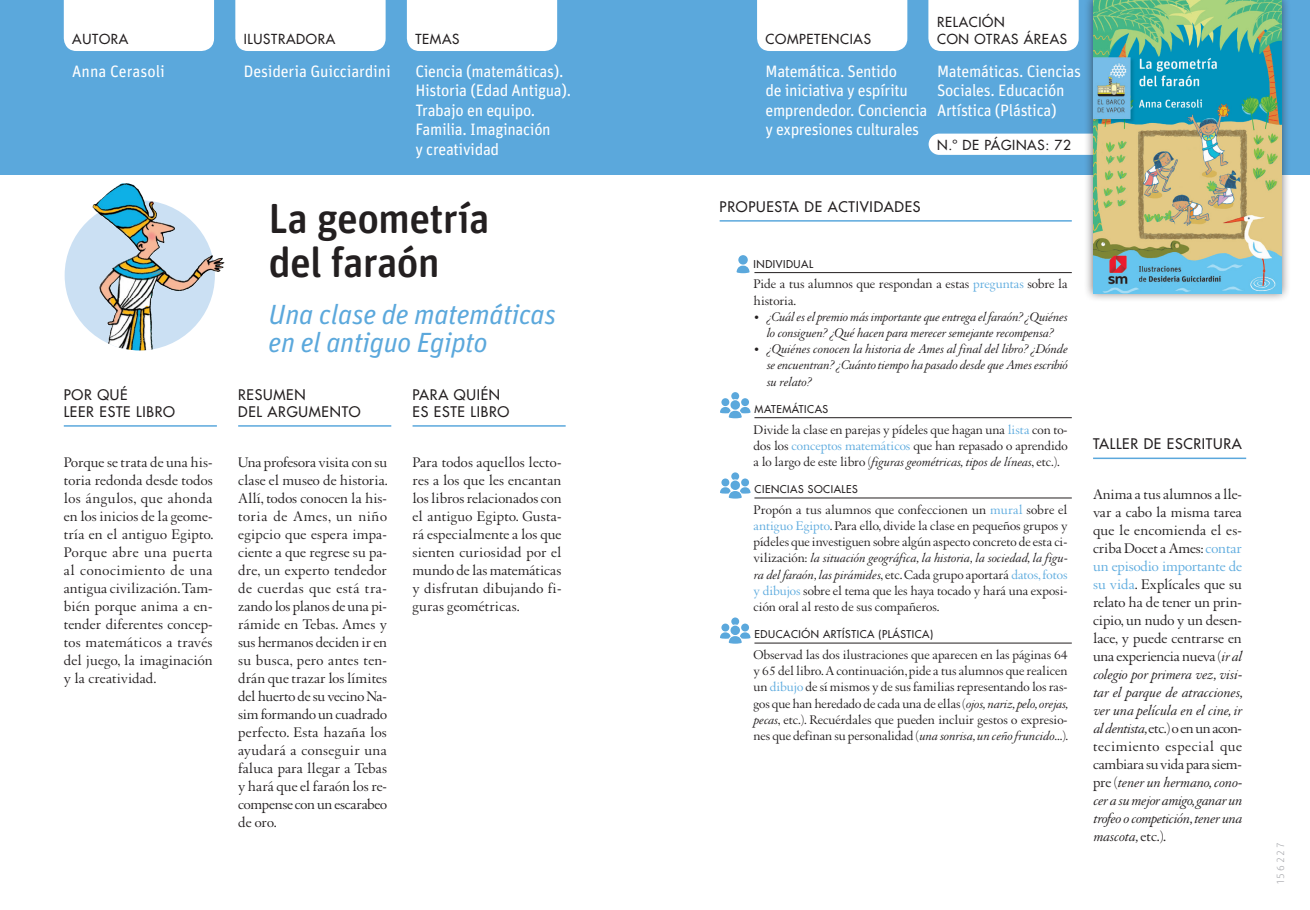
<style>
.page{position:relative;width:1310px;height:910px;background:#fff}
.page>*{position:absolute;margin:0;border:0;box-sizing:border-box;transform-origin:0 0}
.Título_libro{font:500 42px/43.5px "Unit Rounded Pro";letter-spacing:-.02em;color:#231f20}
.Frase_gancho_-_azul{font:italic 27.75px/27.5px "Unit Pro";letter-spacing:-.01em;color:#5ba8dc}
.Info_-_Pestaña{font:16.5px/19.5px "Unit Pro";letter-spacing:-.02em;color:#fff}
.Info_-_Pestaña-2{font:16.5px "Unit Pro";color:#fff}
._01_cuerpo_de_texto{font:15px/18px "Augereau";letter-spacing:.005em;color:#231f20;text-align:justify}
.Títulos_secciones{font:500 14.25px/17.1px "Futura Std";letter-spacing:.05em;color:#231f20}
._01_cuerpo_de_texto-2{font:13.5px/16.2px "Augereau";color:#231f20;text-align:justify}
._01_cuerpo_de_texto-3{font:italic 13.5px/16.2px "Augereau";letter-spacing:-.01em;color:#231f20;text-align:center}
.Títulos_-_Pestaña{font:500 13.5px "Futura Std";letter-spacing:.05em;color:#231f20}
._00_nombres_pestañas{font:500 13.5px/16.2px "Futura Std";letter-spacing:.05em;color:#231f20}
.Subtítulos_-_Activid{font:500 10.5px "Futura Std";letter-spacing:.05em;color:#231f20}
.SAP{font:300 10.5px "Unit Rounded Pro";letter-spacing:.19em;color:#a8a9ad}
.s1{color:#5facdf}
.s2{font-style:italic}
</style>
<div class="page">
<div style="left:0;top:0;width:1310px;height:174px;background:#5ba8dc"></div>
<div style="left:64px;top:0;width:150px;height:51px;background:#fff"></div>
<div style="left:235px;top:0;width:151px;height:51px;background:#fff"></div>
<div style="left:407px;top:0;width:150px;height:51px;background:#fff"></div>
<div style="left:757px;top:0;width:150px;height:51px;background:#fff"></div>
<div style="left:928px;top:0;width:150px;height:51px;background:#fff"></div>
<hr style="left:64px;top:425px;width:153px;height:2px;background:#5ba8dc">
<hr style="left:412px;top:425px;width:154px;height:2px;background:#5ba8dc">
<hr style="left:238px;top:425px;width:153px;height:2px;background:#5ba8dc">
<hr style="left:1093px;top:458px;width:153px;height:1px;background:#5ba8dc">
<hr style="left:719px;top:220px;width:352px;height:2px;background:#5ba8dc">
<hr style="left:754px;top:272px;width:317px;height:1px;background:#231f20">
<hr style="left:754px;top:417px;width:317px;height:1px;background:#231f20">
<hr style="left:754px;top:498px;width:317px;height:1px;background:#231f20">
<hr style="left:754px;top:643px;width:317px;height:1px;background:#231f20">
<svg style="left:736px;top:255px;width:13px;height:18px"></svg>
<svg style="left:720px;top:392px;width:30px;height:26px"></svg>
<svg style="left:720px;top:472px;width:30px;height:27px"></svg>
<svg style="left:720px;top:617px;width:30px;height:27px"></svg>
<div style="left:928px;top:134px;width:156px;height:21px;background:#fff"></div>
<img style="left:65px;top:200px;width:150px;height:150px;border-radius:75px">
<div style="left:1084px;top:0;width:207px;height:303px;background:#231f20;opacity:.6"></div>
<img style="left:1093px;top:0;width:189px;height:293px">
<img style="left:47px;top:174px;width:191px;height:123px">
<p class="Títulos_-_Pestaña" style="left:72px;top:30px;width:58px">AUTORA</p>
<p class="Títulos_-_Pestaña" style="left:244px;top:30px;width:93px">ILUSTRADORA</p>
<p class="Títulos_-_Pestaña" style="left:415px;top:30px;width:46px">TEMAS</p>
<p class="Títulos_-_Pestaña" style="left:765px;top:30px;width:107px">COMPETENCIAS</p>
<p class="Info_-_Pestaña-2" style="left:72px;top:60px;width:94px">Anna Cerasoli</p>
<p class="Info_-_Pestaña" style="left:244px;top:61px;width:148px">Desideria Guicciardini</p>
<p class="Info_-_Pestaña" style="left:415px;top:61px;width:157px">Ciencia (matemáticas).<br>Historia (Edad Antigua).<br>Trabajo en equipo.<br>Familia. Imaginación<br>y creatividad</p>
<p class="Info_-_Pestaña" style="left:765px;top:61px;width:163px">Matemática. Sentido<br>de iniciativa y espíritu emprendedor. Conciencia y expresiones culturales</p>
<p class="_00_nombres_pestañas" style="left:937px;top:14px;width:131px">RELACIÓN<br>CON OTRAS ÁREAS</p>
<p class="Info_-_Pestaña" style="left:937px;top:61px;width:145px">Matemáticas. Ciencias<br>Sociales. Educación<br>Artística (Plástica)</p>
<p class="Títulos_-_Pestaña" style="left:937px;top:137px;width:135px">N.º DE PÁGINAS: 72</p>
<p class="Título_libro" style="left:269px;top:195px;width:223px">La geometría del faraón</p>
<p class="Frase_gancho_-_azul" style="left:269px;top:299px;width:289px">Una clase de matemáticas en el antiguo Egipto</p>
<p class="Títulos_secciones" style="left:64px;top:386px;width:113px">POR QUÉ<br>LEER ESTE LIBRO</p>
<p class="Títulos_secciones" style="left:412px;top:386px;width:98px">PARA QUIÉN<br>ES ESTE LIBRO</p>
<p class="Títulos_secciones" style="left:238px;top:386px;width:124px">RESUMEN<br>DEL ARGUMENTO</p>
<p class="_01_cuerpo_de_texto" style="left:64px;top:453px;width:151px">Porque se trata de una his&shy;toria redonda desde todos los ángulos, que ahonda en los inicios de la geome&shy;tría en el antiguo Egipto.<br>Porque abre una puerta al conocimiento de una antigua civilización. Tam&shy;bién porque anima a en&shy;tender diferentes concep&shy;tos matemáticos a través del juego, la imaginación y la creatividad.</p>
<p class="_01_cuerpo_de_texto" style="left:412px;top:453px;width:150px">Para todos aquellos lecto&shy;res a los que les encantan los libros relacionados con el antiguo Egipto. Gusta&shy;rá especialmente a los que sienten curiosidad por el mundo de las matemáticas y disfrutan dibujando fi&shy;guras geométricas.</p>
<p class="_01_cuerpo_de_texto" style="left:238px;top:453px;width:151px">Una profesora visita con su clase el museo de historia.<br>Allí, todos conocen la his&shy;toria de Ames, un niño egipcio que espera impa&shy;ciente a que regrese su pa&shy;dre, un experto tendedor de cuerdas que está tra&shy;zando los planos de una pi&shy;rámide en Tebas. Ames y sus hermanos deciden ir en su busca, pero antes ten&shy;drán que trazar los límites del huerto de su vecino Na&shy;sim formando un cuadrado perfecto. Esta hazaña los ayudará a conseguir una faluca para llegar a Tebas y hará que el faraón los re&shy;compense con un escarabeo de oro.</p>
<p class="Títulos_secciones" style="left:719px;top:198px;width:202px">PROPUESTA DE ACTIVIDADES</p>
<p class="Subtítulos_-_Activid" style="left:753px;top:258px;width:61px">INDIVIDUAL</p>
<p class="_01_cuerpo_de_texto-2" style="left:753px;top:276px;width:315px">Pide a tus alumnos que respondan a estas <span class="s1">preguntas</span> sobre la historia.</p>
<p class="_01_cuerpo_de_texto-3" style="left:753px;top:308px;width:315px">• ¿Cuál es elpremio más importante que entrega el faraón? ¿Quiénes lo consiguen? ¿Qué hacen para merecer semejante recompensa?</p>
<p class="_01_cuerpo_de_texto-3" style="left:766px;top:341px;width:303px;text-align:justify;text-indent:-13px">• ¿Quiénes conocen la historia de Ames al final del libro? ¿Dónde se encuentran? ¿Cuánto tiempo ha pasado desde que Ames escribió su relato?</p>
<p class="Subtítulos_-_Activid" style="left:754px;top:403px;width:75px">MATEMÁTICAS</p>
<p class="_01_cuerpo_de_texto-2" style="left:753px;top:421px;width:315px">Divide la clase en parejas y pídeles que hagan una <span class="s1">lista</span> con to&shy;dos los <span class="s1">conceptos matemáticos</span> que han repasado o aprendido a lo largo de este libro (<span class="s2">figuras geométricas, tipos de líneas</span>, etc.).</p>
<p class="Subtítulos_-_Activid" style="left:754px;top:483px;width:105px">CIENCIAS SOCIALES</p>
<p class="_01_cuerpo_de_texto-2" style="left:753px;top:501px;width:315px">Propón a tus alumnos que confeccionen un <span class="s1">mural</span> sobre el <span class="s1">antiguo Egipto</span>. Para ello, divide la clase en pequeños grupos y pídeles que investiguen sobre algún aspecto concreto de esta ci&shy;vilización: <span class="s2">la situación geográfica, la historia, la sociedad, la figu&shy;ra del faraón, laspirámides</span>, etc. Cada grupo aportará <span class="s1">datos, fotos y dibujos</span> sobre el tema que les haya tocado y hará una exposi&shy;ción oral al resto de sus compañeros.</p>
<p class="Subtítulos_-_Activid" style="left:754px;top:628px;width:180px">EDUCACIÓN ARTÍSTICA (PLÁSTICA)</p>
<p class="_01_cuerpo_de_texto-2" style="left:753px;top:646px;width:316px">Observad las dos ilustraciones que aparecen en las páginas 64 y 65 del libro. A continuación, pide a tus alumnos que realicen un <span class="s1">dibujo</span> de sí mismos y de sus familias representando los ras&shy;gos que han heredado de cada una de ellas (<span class="s2">ojos, nariz, pelo, orejas, pecas</span>, etc.). Recuérdales que pueden incluir gestos o expresio&shy;nes que definan su personalidad (<span class="s2">una sonrisa, un ceño fruncido</span>...).</p>
<p class="Títulos_secciones" style="left:1093px;top:435px;width:150px">TALLER DE ESCRITURA</p>
<p class="_01_cuerpo_de_texto" style="left:1093px;top:485px;width:150px">Anima a tus alumnos a lle&shy;var a cabo la misma tarea que le encomienda el es&shy;criba Docet a Ames: <span class="s1">contar un episodio importante de su vida</span>. Explícales que su relato ha de tener un prin&shy;cipio, un nudo y un desen&shy;lace, y puede centrarse en una experiencia nueva (<span class="s2">ir al colegio por primera vez, visi&shy;tar el parque de atracciones, ver una película en el cine, ir al dentista,</span> etc.) o en un acon&shy;tecimiento especial que cambiara su vida para siem&shy;pre (<span class="s2">tener un hermano, cono&shy;cer a su mejor amigo, ganar un trofeo o competición, tener una mascota,</span> etc.).</p>
<p class="SAP" style="left:1274px;top:884px;width:44px;rotate:-90deg">156227</p>
</div>
